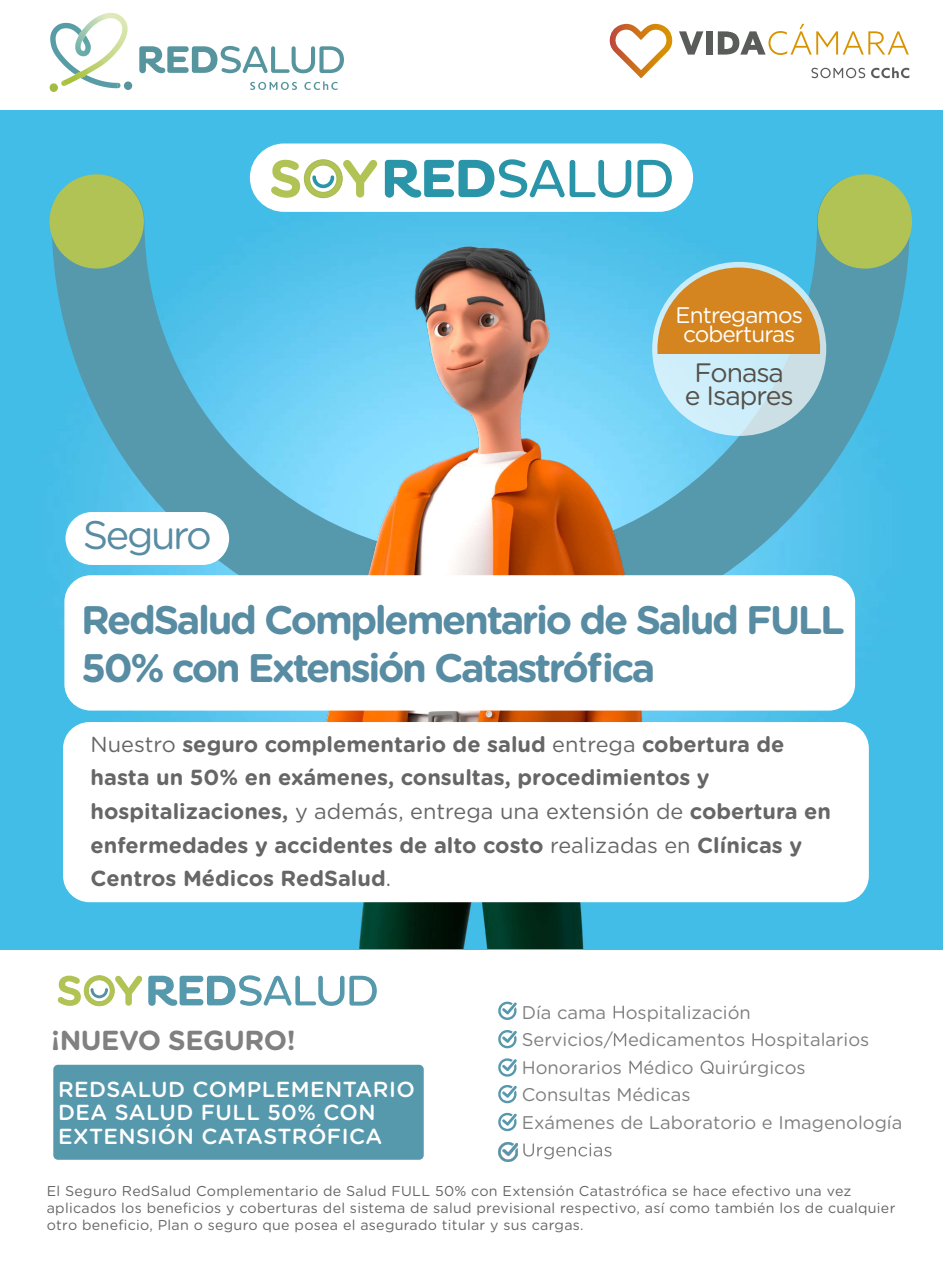
<style>
.page{position:relative;width:943px;height:1262px;background:#fff}
.page>*{position:absolute;margin:0;border:0;box-sizing:border-box;transform-origin:0 0}
.t1{font:700 39.83px/48px "Gotham Rounded";letter-spacing:-.06em;color:#588ca3}
.t2{font:39.83px "Gotham Rounded";letter-spacing:-.06em;color:#588ca3}
.t3{font:700 27.45px "Gotham Rounded";letter-spacing:-.02em;color:#808080}
.t4{font:26.62px/22.7px "Gotham Rounded";letter-spacing:-.04em;color:#555049;text-align:center}
.t5{font:22.58px/19.3px "Gotham Rounded";letter-spacing:-.04em;color:#fff;text-align:center}
.t6{font:700 21.75px/33.6px "Gotham Rounded";color:#666}
.t7{font:500 21.75px/23.7px "Gotham Rounded";letter-spacing:.02em;color:#fff}
.t8{font:18.38px/27.5px "Gotham Rounded";color:#808080}
.t9{font:14.25px/17px "Gotham Rounded";letter-spacing:.02em;color:#666}
.s1{font-weight:400}
</style>
<div class="page">
<div style="left:0;top:111px;width:943px;height:838px;background:#42bde7"></div>
<svg style="left:52px;top:175px;width:857px;height:475px"></svg>
<div style="left:50px;top:174px;width:94px;height:94px;background:#b0c354;border-radius:50%"></div>
<div style="left:817px;top:174px;width:95px;height:94px;background:#b0c354;border-radius:50%"></div>
<img style="left:252px;top:234px;width:428px;height:714px">
<svg style="left:58px;top:975px;width:84px;height:31px"></svg>
<svg style="left:148px;top:975px;width:229px;height:30px"></svg>
<div style="left:53px;top:1064px;width:371px;height:95px;background:#5698ac;border-radius:5px"></div>
<svg style="left:498px;top:1001px;width:19px;height:18px"></svg>
<svg style="left:498px;top:1030px;width:19px;height:18px"></svg>
<svg style="left:498px;top:1058px;width:19px;height:18px"></svg>
<svg style="left:498px;top:1085px;width:19px;height:18px"></svg>
<svg style="left:498px;top:1112px;width:19px;height:19px"></svg>
<svg style="left:613px;top:1005px;width:11px;height:13px"></svg>
<svg style="left:614px;top:1033px;width:12px;height:13px"></svg>
<svg style="left:752px;top:1033px;width:10px;height:13px"></svg>
<svg style="left:629px;top:1060px;width:12px;height:13px"></svg>
<svg style="left:700px;top:1060px;width:13px;height:13px"></svg>
<svg style="left:727px;top:1060px;width:2px;height:13px"></svg>
<svg style="left:523px;top:1143px;width:88px;height:16px"></svg>
<svg style="left:117px;top:83px;width:4px;height:5px"></svg>
<svg style="left:50px;top:13px;width:60px;height:73px"></svg>
<svg style="left:61px;top:81px;width:4px;height:5px"></svg>
<div style="left:50px;top:83px;width:8px;height:9px;background:#a2bc40;border-radius:50%"></div>
<div style="left:124px;top:81px;width:8px;height:9px;background:#57959e;border-radius:50%"></div>
<svg style="left:139px;top:45px;width:205px;height:28px"></svg>
<svg style="left:250px;top:82px;width:47px;height:8px"></svg>
<svg style="left:304px;top:81px;width:34px;height:9px"></svg>
<div style="left:250px;top:143px;width:443px;height:69px;background:#fff;border-radius:34px"></div>
<svg style="left:271px;top:159px;width:106px;height:39px"></svg>
<svg style="left:637px;top:160px;width:34px;height:37px"></svg>
<svg style="left:385px;top:159px;width:246px;height:39px"></svg>
<svg style="left:679px;top:31px;width:24px;height:24px"></svg>
<div style="left:706px;top:31px;width:7px;height:24px;background:#5a5c5a"></div>
<svg style="left:717px;top:24px;width:191px;height:31px"></svg>
<svg style="left:811px;top:68px;width:54px;height:10px"></svg>
<svg style="left:871px;top:67px;width:38px;height:11px"></svg>
<svg style="left:609px;top:24px;width:63px;height:54px"></svg>
<div style="left:63px;top:722px;width:805px;height:180px;background:#fff;border-radius:26px"></div>
<div style="left:64px;top:575px;width:791px;height:135px;background:#fff;border-radius:26px"></div>
<div style="left:65px;top:512px;width:164px;height:53px;background:#fff;border-radius:26px"></div>
<img style="left:498px;top:1142px;width:19px;height:19px">
<div style="left:652px;top:262px;width:174px;height:174px;background:linear-gradient(to right,#d0f3ff,#cadfe5);border-radius:50%"></div>
<svg style="left:657px;top:267px;width:163px;height:86px"></svg>
<h1 class="t2" style="left:83px;top:508px;width:131px">Seguro</h1>
<h3 class="t5" style="left:675px;top:304px;width:129px">Entregamos coberturas</h3>
<h3 class="t4" style="left:685px;top:360px;width:110px">Fonasa e Isapres</h3>
<h1 class="t1" style="left:81px;top:594px;width:765px">RedSalud Complementario de Salud FULL<br>50% con Extensión Catastrófica</h1>
<p class="t6" style="left:91px;top:726px;width:742px"><span class="s1">Nuestro</span> seguro complementario de salud <span class="s1">entrega</span> cobertura de hasta un 50% en exámenes, consultas, procedimientos y hospitalizaciones, <span class="s1">y además, entrega una extensión de</span> cobertura en enfermedades y accidentes de alto costo <span class="s1">realizadas en</span> Clínicas y Centros Médicos RedSalud<span class="s1">.</span></p>
<h2 class="t3" style="left:51px;top:1019px;width:246px">¡NUEVO SEGURO!</h2>
<h3 class="t7" style="left:58px;top:1076px;width:358px">REDSALUD COMPLEMENTARIO<br>DEA SALUD FULL 50% CON<br>EXTENSIÓN CATASTRÓFICA</h3>
<p class="t8" style="left:521px;top:997px;width:382px">Día cama ospitalización<br>Servicios/ edicamentos ospitalarios<br>Honorarios édico u rúrgicos<br>Consultas Médicas<br>Exámenes de Laboratorio e Imagenología</p>
<p class="t9" style="left:47px;top:1181px;width:850px">El Seguro RedSalud Complementario de Salud FULL 50% con Extensión Catastrófica se hace efectivo una vez aplicados los beneficios y coberturas del sistema de salud previsional respectivo, así como también los de cualquier otro beneficio, Plan o seguro que posea el asegurado titular y sus cargas.</p>
</div>
